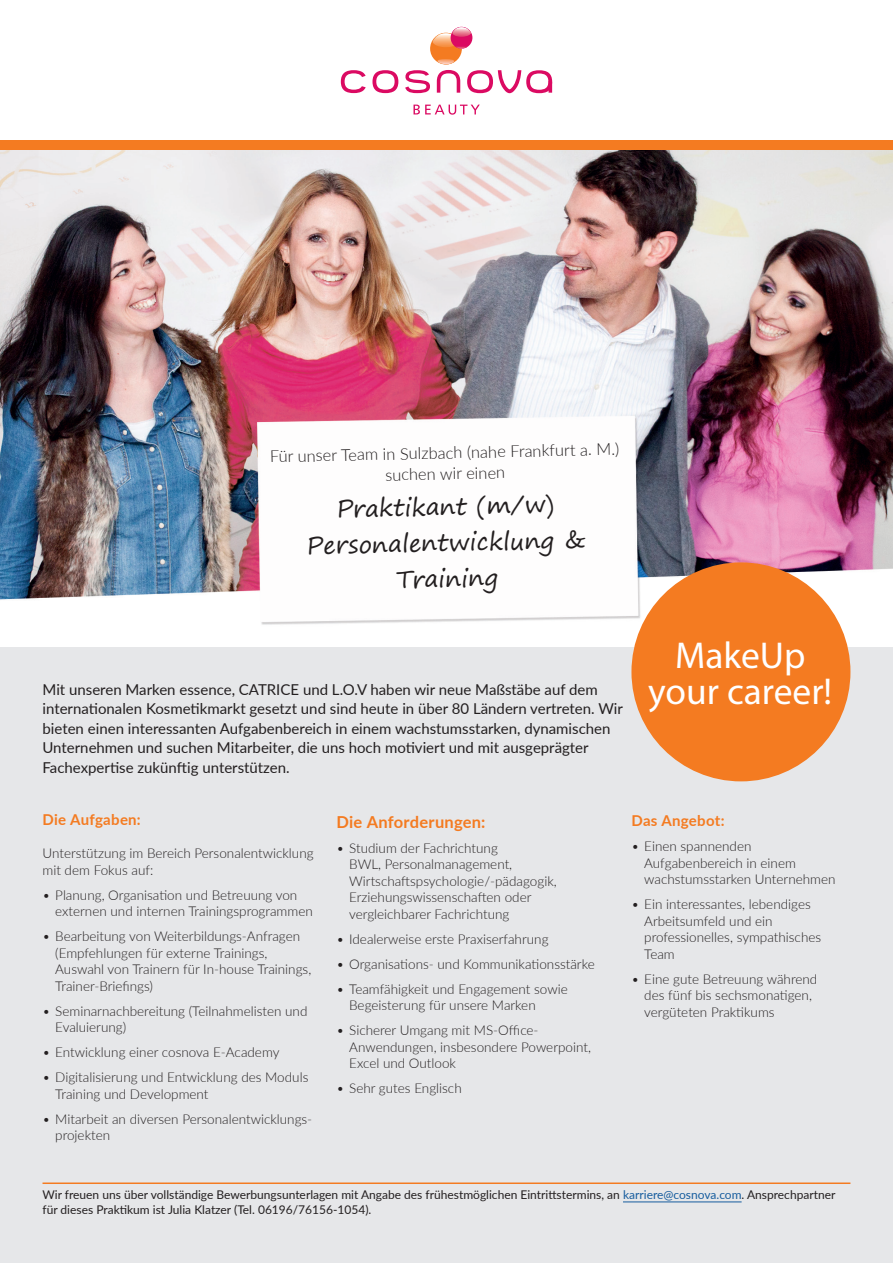
<style>
.page{position:relative;width:893px;height:1263px;background:#fff}
.page>*{position:absolute;margin:0;border:0;box-sizing:border-box;transform-origin:0 0}
.t1{font:37.5px "Myriad Pro";color:#fff}
.t2{font:24px "Segoe Print";color:#231f20}
.Wir_suchen_Dich{font:300 16.5px "Lato";color:#231f20}
.Fließtext{font:700 16.5px "Lato";letter-spacing:.015em;color:#f47b21}
.Einleitungstext{font:15px/19.5px "Lato";color:#231f20}
.Einleitungstext-2{font:700 15px "Lato";letter-spacing:.02em;color:#f47b21}
.Fließtext-2{font:700 15px "Lato";letter-spacing:.015em;color:#f47b21}
.Einleitungstext-3{font:300 13.5px/16.5px "Lato";color:#231f20}
.Adresse{font:12px/15px "Lato";color:#231f20}
.s1{color:#175d9e}
</style>
<div class="page">
<div style="left:0;top:144px;width:893px;height:1119px;background:#e6e7e9"></div>
<hr style="left:43px;top:1182px;width:807px;height:2px;background:#f47b21">
<svg style="left:372px;top:70px;width:26px;height:23px"></svg>
<svg style="left:341px;top:70px;width:25px;height:23px"></svg>
<svg style="left:405px;top:70px;width:25px;height:23px"></svg>
<svg style="left:437px;top:70px;width:23px;height:23px"></svg>
<svg style="left:467px;top:70px;width:85px;height:23px"></svg>
<svg style="left:413px;top:105px;width:67px;height:10px"></svg>
<div style="left:430px;top:33px;width:32px;height:32px;background:#f47b21;border-radius:50%"></div>
<svg style="left:431px;top:27px;width:41px;height:22px"></svg>
<svg style="left:436px;top:59px;width:20px;height:5px"></svg>
<div style="left:0;top:140px;width:893px;height:10px;background:#f47b21"></div>
<hr style="left:623px;top:1202px;width:119px;height:1px;background:#175d9e">
<img style="left:0;top:150px;width:893px;height:497px">
<div style="left:631px;top:562px;width:219px;height:219px;background:#f47b21;border-radius:50%"></div>
<p class="Wir_suchen_Dich" style="left:270px;top:444px;width:351px;rotate:-1deg">Für unser Team in Sulzbach (nahe Frankfurt a. M.)</p>
<p class="Wir_suchen_Dich" style="left:385px;top:463px;width:121px;rotate:-1deg">suchen wir einen</p>
<p class="t2" style="left:336px;top:487px;width:219px;rotate:-1deg">Praktikant (m/w)</p>
<p class="t2" style="left:306px;top:523px;width:281px;rotate:-1deg">Personalentwicklung &amp;</p>
<p class="t2" style="left:396px;top:558px;width:103px;rotate:-1deg">Training</p>
<p class="Einleitungstext" style="left:43px;top:679px;width:582px">Mit unseren Marken essence, CATRICE und L.O.V haben wir neue Maßstäbe auf dem internationalen Kosmetikmarkt gesetzt und sind heute in über 80 Ländern vertreten. Wir bieten einen interessanten Aufgabenbereich in einem wachstumsstarken, dynamischen Unternehmen und suchen Mitarbeiter, die uns hoch motiviert und mit ausgeprägter Fachexpertise zukünftig unterstützen.</p>
<p class="t1" style="left:675px;top:632px;width:132px">MakeUp</p>
<p class="t1" style="left:648px;top:668px;width:185px">your career!</p>
<p class="Einleitungstext-2" style="left:43px;top:809px;width:100px">Die Aufgaben:</p>
<p class="Einleitungstext-3" style="left:43px;top:845px;width:273px">Unterstützung im Bereich Personalentwicklung mit dem Fokus auf:</p>
<p class="Einleitungstext-3" style="left:55px;top:886px;width:259px;text-indent:-13px">• Planung, Organisation und Betreuung von externen und internen Trainingsprogrammen</p>
<p class="Einleitungstext-3" style="left:55px;top:928px;width:258px;text-indent:-13px">• Bearbeitung von Weiterbildungs-Anfragen (Empfehlungen für externe Trainings, Auswahl von Trainern für In-house Trainings, Trainer-Briefings)</p>
<p class="Einleitungstext-3" style="left:55px;top:1002px;width:254px;text-indent:-13px">• Seminarnachbereitung (Teilnahmelisten und<br>Evaluierung)</p>
<p class="Einleitungstext-3" style="left:43px;top:1044px;width:238px">• Entwicklung einer cosnova E-Academy</p>
<p class="Einleitungstext-3" style="left:55px;top:1069px;width:255px;text-indent:-13px">• Digitalisierung und Entwicklung des Moduls<br>Training und Development</p>
<p class="Einleitungstext-3" style="left:55px;top:1110px;width:259px;text-indent:-13px">• Mitarbeit an diversen Personalentwicklungs&shy;projekten</p>
<p class="Fließtext" style="left:336px;top:809px;width:150px">Die Anforderungen:</p>
<p class="Einleitungstext-3" style="left:349px;top:839px;width:209px;text-indent:-13px">• Studium der Fachrichtung<br>BWL, Personalmanagement,<br>Wirtschaftspsychologie/-pädagogik,<br>Erziehungswissenschaften oder vergleichbarer Fachrichtung</p>
<p class="Einleitungstext-3" style="left:336px;top:930px;width:214px">• Idealerweise erste Praxiserfahrung</p>
<p class="Einleitungstext-3" style="left:336px;top:955px;width:260px">• Organisations- und Kommunikationsstärke</p>
<p class="Einleitungstext-3" style="left:349px;top:980px;width:220px;text-indent:-13px">• Teamfähigkeit und Engagement sowie<br>Begeisterung für unsere Marken</p>
<p class="Einleitungstext-3" style="left:349px;top:1021px;width:243px;text-indent:-13px">• Sicherer Umgang mit MS-Office-<br>Anwendungen, insbesondere Powerpoint,<br>Excel und Outlook</p>
<p class="Einleitungstext-3" style="left:336px;top:1079px;width:127px">• Sehr gutes Englisch</p>
<p class="Fließtext-2" style="left:631px;top:810px;width:95px">Das Angebot:</p>
<p class="Einleitungstext-3" style="left:644px;top:838px;width:193px;text-indent:-13px">• Einen spannenden<br>Aufgabenbereich in einem wachstumsstarken Unternehmen</p>
<p class="Einleitungstext-3" style="left:644px;top:896px;width:178px;text-indent:-13px">• Ein interessantes, lebendiges<br>Arbeitsumfeld und ein professionelles, sympathisches<br>Team</p>
<p class="Einleitungstext-3" style="left:644px;top:970px;width:175px;text-indent:-13px">• Eine gute Betreuung während des fünf bis sechsmonatigen, vergüteten Praktikums</p>
<p class="Adresse" style="left:43px;top:1187px;width:794px">Wir freuen uns über vollständige Bewerbungsunterlagen mit Angabe des frühestmöglichen Eintrittstermins, an <span class="s1">karriere@cosnova.com</span>. Ansprechpartner für dieses Praktikum ist Julia Klatzer (Tel. 06196/76156-1054).</p>
</div>
